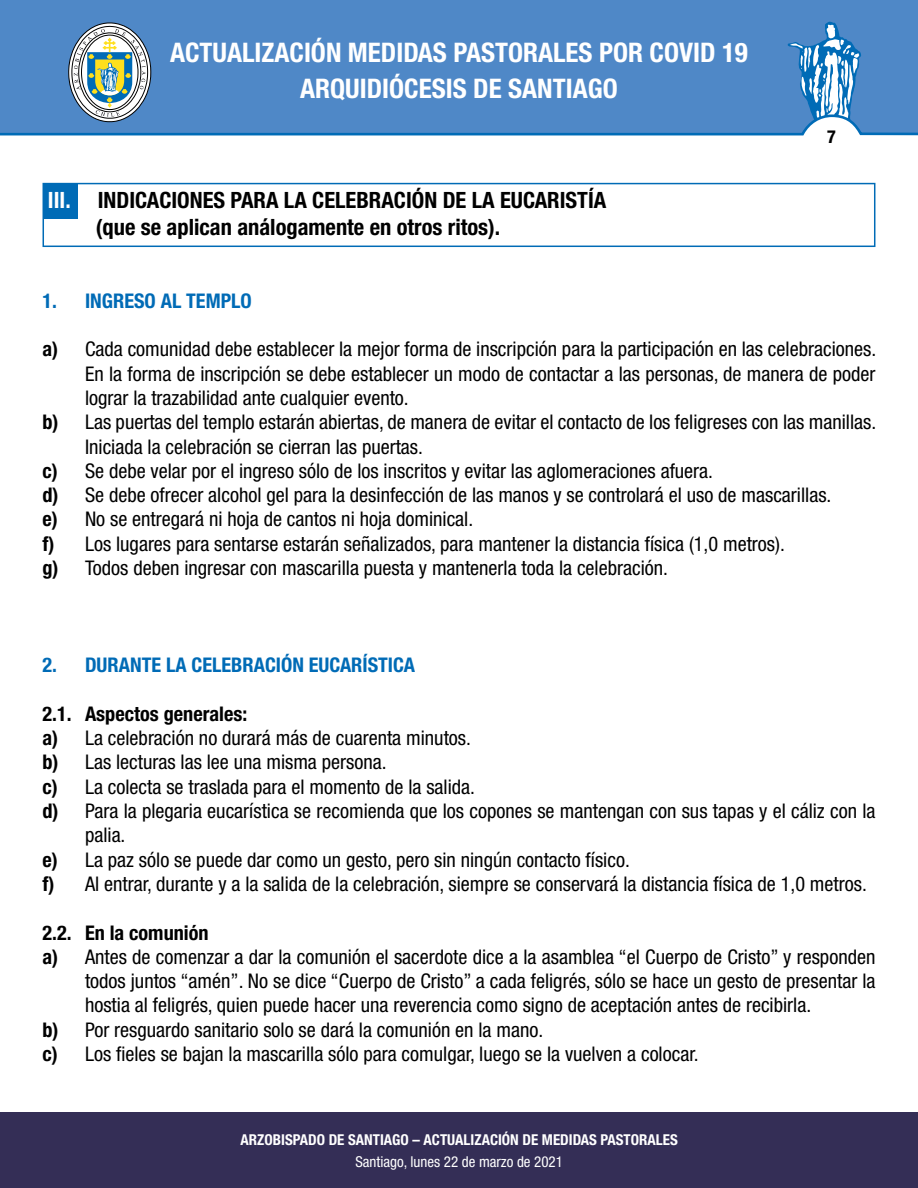
<style>
.page{position:relative;width:918px;height:1188px;background:#fff}
.page>*{position:absolute;margin:0;border:0;box-sizing:border-box;transform-origin:0 0}
.t1{font:700 condensed 27px/36px "Helvetica Neue LT Std";color:#fff;text-align:center}
.t2{font:700 condensed 22.5px "Helvetica Neue LT Std";color:#000}
.t3{font:condensed 20.25px "Helvetica Neue LT Std";color:#000}
.t4{font:700 condensed 20.25px "Helvetica Neue LT Std";color:#006bb6}
.t5{font:700 condensed 20.25px "Helvetica Neue LT Std";color:#000}
.t6{font:700 condensed 18px "Helvetica Neue LT Std";color:#000}
.t7{font:700 condensed 15px "Helvetica Neue LT Std";color:#fff}
.t8{font:condensed 15px "Helvetica Neue LT Std";color:#fff}
.s1{color:#fff}
.s2{font-weight:700}
</style>
<div class="page">
<div style="left:0;top:0;width:918px;height:134px;background:#4f88c7"></div>
<svg style="left:0;top:21px;width:918px;height:115px"></svg>
<div style="left:0;top:1112px;width:918px;height:76px;background:#342e56"></div>
<div style="left:43px;top:184px;width:35px;height:34px;background:#006bb6"></div>
<div style="left:43px;top:183px;width:832px;height:64px;border:2px solid #006bb6"></div>
<h1 class="t1" style="left:170px;top:34px;width:579px">ACTUALIZACIÓN MEDIDAS PASTORALES POR COVID 19<br>ARQUIDIÓCESIS DE SANTIAGO</h1>
<p class="t2" style="left:48px;top:186px;width:93px"><span class="s1">III.</span> INDICACIONES</p>
<p class="t2" style="left:231px;top:186px;width:13px">PARA</p>
<p class="t2" style="left:284px;top:186px;width:41px">LA CELE</p>
<p class="t2" style="left:356px;top:186px;width:24px">BRACI</p>
<p class="t2" style="left:412px;top:186px;width:123px">ÓN DE LA EUCARIS</p>
<p class="t2" style="left:577px;top:186px;width:29px">TÍA</p>
<p class="t2" style="left:96px;top:213px;width:406px">(QUE SE APLICAN ANÁLOGAMENTE EN OTROS RITOS).</p>
<p class="t6" style="left:827px;top:125px;width:10px">7</p>
<p class="t4" style="left:43px;top:288px;width:60px">1. INGRESO</p>
<p class="t4" style="left:161px;top:288px;width:48px">AL TEMPLO</p>
<p class="t3" style="left:43px;top:337px;width:835px"><span class="s2">A)</span> Cada comunidad debe establecer la mejor forma de inscripción para la participación en las celebraciones.</p>
<p class="t3" style="left:85px;top:362px;width:792px">En la forma de inscripción se debe establecer un modo de contactar a las personas, de manera de poder</p>
<p class="t3" style="left:85px;top:386px;width:325px">lograr la trazabilidad ante cualquier evento.</p>
<p class="t3" style="left:43px;top:410px;width:835px"><span class="s2">B)</span> Las puertas del templo estarán abiertas, de manera de evitar el contacto de los feligreses con las manillas.</p>
<p class="t3" style="left:85px;top:435px;width:340px">Iniciada la celebración se cierran las puertas.</p>
<p class="t3" style="left:43px;top:459px;width:672px"><span class="s2">C)</span> Se debe velar por el ingreso sólo de los inscritos y evitar las aglomeraciones afuera.</p>
<p class="t3" style="left:43px;top:483px;width:790px"><span class="s2">D)</span> Se debe ofrecer alcohol gel para la desinfección de las manos y se controlará el uso de mascarillas.</p>
<p class="t3" style="left:43px;top:508px;width:432px"><span class="s2">E)</span> No se entregará ni hoja de cantos ni hoja dominical.</p>
<p class="t3" style="left:43px;top:532px;width:744px"><span class="s2">F)</span> Los lugares para sentarse estarán señalizados, para mantener la distancia física (1,0 metros).</p>
<p class="t3" style="left:43px;top:556px;width:627px"><span class="s2">G)</span> Todos deben ingresar con mascarilla puesta y mantenerla toda la celebración.</p>
<p class="t4" style="left:43px;top:653px;width:160px">2. DURANTELA CELE</p>
<p class="t4" style="left:231px;top:653px;width:22px">BRACI</p>
<p class="t4" style="left:281px;top:653px;width:117px">ÓN EUCARÍSTICA</p>
<p class="t5" style="left:43px;top:701px;width:206px">2.1. ASPECTOS GENERALES:</p>
<p class="t3" style="left:43px;top:726px;width:430px"><span class="s2">A)</span> La celebración no durará más de cuarenta minutos.</p>
<p class="t3" style="left:43px;top:751px;width:346px"><span class="s2">B)</span> Las lecturas las lee una misma persona.</p>
<p class="t3" style="left:43px;top:775px;width:434px"><span class="s2">C)</span> La colecta se traslada para el momento de la salida.</p>
<p class="t3" style="left:43px;top:799px;width:834px"><span class="s2">D)</span> Para la plegaria eucarística se recomienda que los copones se mantengan con sus tapas y el cáliz con la</p>
<p class="t3" style="left:85px;top:823px;width:42px">palia.</p>
<p class="t3" style="left:43px;top:848px;width:589px"><span class="s2">E)</span> La paz sólo se puede dar como un gesto, pero sin ningún contacto físico.</p>
<p class="t3" style="left:43px;top:872px;width:826px"><span class="s2">F)</span> Al entrar, durante y a la salida de la celebración, siempre se conservará la distancia física de 1,0 metros.</p>
<p class="t5" style="left:43px;top:920px;width:168px">2.2. EN LA COMUNIÓN</p>
<p class="t3" style="left:43px;top:945px;width:834px"><span class="s2">A)</span> Antes de comenzar a dar la comunión el sacerdote dice a la asamblea “el Cuerpo de Cristo” y responden</p>
<p class="t3" style="left:85px;top:969px;width:792px">todos juntos “amén”. No se dice “Cuerpo de Cristo” a cada feligrés, sólo se hace un gesto de presentar la</p>
<p class="t3" style="left:85px;top:994px;width:728px">hostia al feligrés, quien puede hacer una reverencia como signo de aceptación antes de recibirla.</p>
<p class="t3" style="left:43px;top:1018px;width:502px"><span class="s2">B)</span> Por resguardo sanitario solo se dará la comunión en la mano.</p>
<p class="t3" style="left:43px;top:1042px;width:658px"><span class="s2">C)</span> Los fieles se bajan la mascarilla sólo para comulgar, luego se la vuelven a colocar.</p>
<p class="t7" style="left:241px;top:1130px;width:439px">ARZOBISPADO DE SANTIAGO – ACTUALIZACIÓN DE MEDIDAS PASTORALES</p>
<p class="t8" style="left:355px;top:1153px;width:209px">Santiago, lunes 22 de marzo de 2021</p>
</div>
